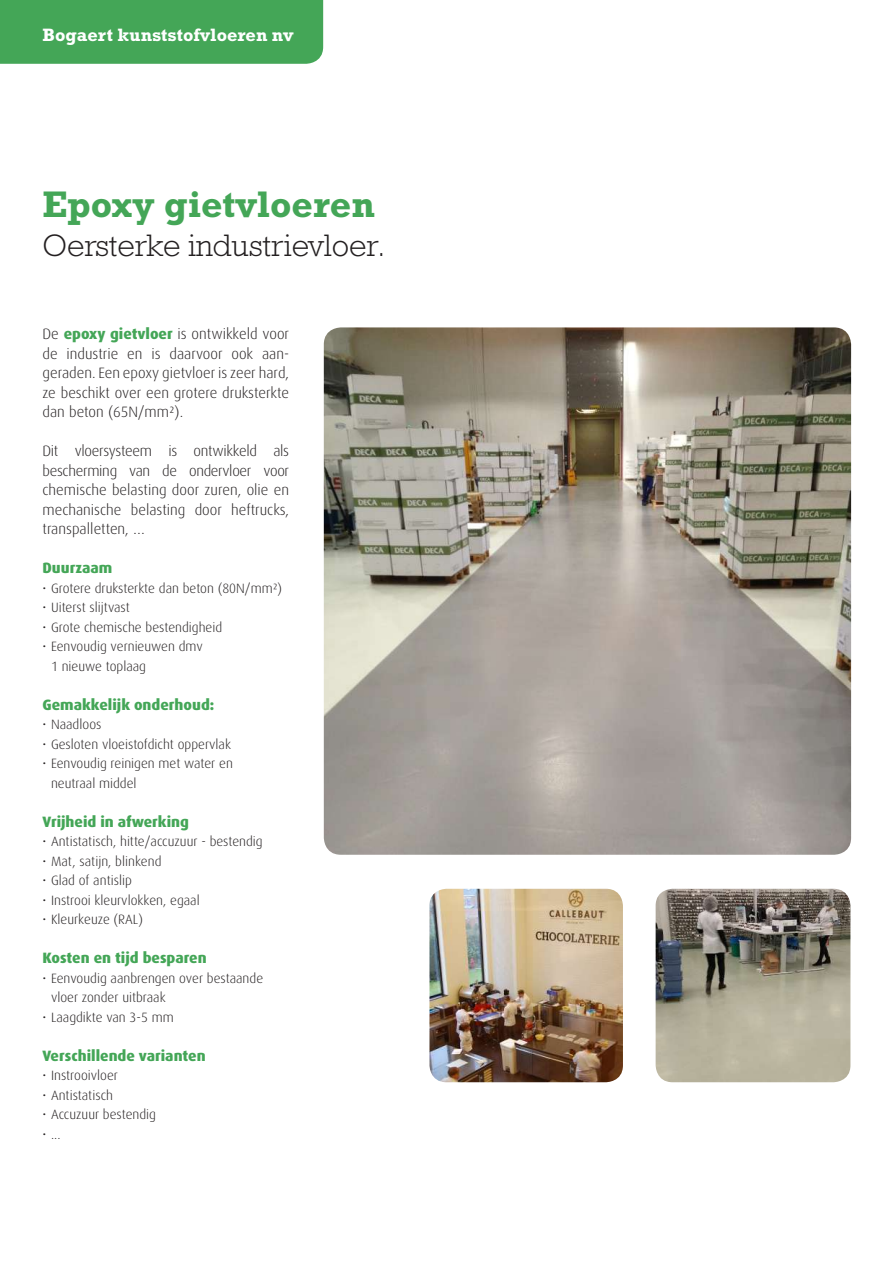
<style>
.page{position:relative;width:893px;height:1263px;background:#fff}
.page>*{position:absolute;margin:0;border:0;box-sizing:border-box;transform-origin:0 0}
.t1{font:700 37.5px "Rockwell Std";color:#44a657}
.t2{font:300 31.5px "Rockwell Std";color:#231f20}
.t3{font:700 18.15px "Rockwell Std";color:#fff}
.t4{font:300 15px/19.5px "Dax Pro";color:#231f20;text-align:justify}
.t5{font:800 15px "Dax Pro";color:#44a657}
.t6{font:300 13.5px/19.5px "Dax Pro";color:#231f20}
.s1{font-weight:800;color:#44a657}
</style>
<div class="page">
<img style="left:324px;top:327px;width:527px;height:528px">
<img style="left:656px;top:889px;width:194px;height:193px">
<img style="left:429px;top:889px;width:194px;height:193px">
<div style="left:0;top:0;width:323px;height:64px;background:#44a657"></div>
<h3 class="t3" style="left:43px;top:24px;width:252px">Bogaert kunststofvloeren nv</h3>
<h1 class="t1" style="left:43px;top:182px;width:334px">Epoxy gietvloeren</h1>
<h2 class="t2" style="left:43px;top:227px;width:344px">Oersterke industrievloer.</h2>
<p class="t4" style="left:43px;top:324px;width:248px">De <span class="s1">epoxy gietvloer</span> is ontwikkeld voor de industrie en is daarvoor ook aan&shy;geraden. Een epoxy gietvloer is zeer hard, ze beschikt over een grotere druksterkte dan beton (65N/mm²).</p>
<p class="t4" style="left:43px;top:441px;width:248px">Dit vloersysteem is ontwikkeld als bescherming van de ondervloer voor chemische belasting door zuren, olie en mechanische belasting door heftrucks, transpalletten, …</p>
<p class="t5" style="left:43px;top:558px;width:71px">Duurzaam</p>
<p class="t6" style="left:43px;top:578px;width:241px">• Grotere druksterkte dan beton (80N/mm²)</p>
<p class="t6" style="left:43px;top:597px;width:89px">• Uiterst slijtvast</p>
<p class="t6" style="left:43px;top:617px;width:181px">• Grote chemische bestendigheid</p>
<p class="t6" style="left:51px;top:636px;width:153px;text-indent:-9px">• Eenvoudig vernieuwen dmv<br>1 nieuwe toplaag</p>
<p class="t5" style="left:43px;top:694px;width:173px">Gemakkelijk onderhoud:</p>
<p class="t6" style="left:43px;top:714px;width:60px">• Naadloos</p>
<p class="t6" style="left:43px;top:734px;width:190px">• Gesloten vloeistofdicht oppervlak</p>
<p class="t6" style="left:51px;top:753px;width:183px;text-indent:-9px">• Eenvoudig reinigen met water en neutraal middel</p>
<p class="t5" style="left:43px;top:811px;width:148px">Vrijheid in afwerking</p>
<p class="t6" style="left:43px;top:831px;width:222px">• Antistatisch, hitte/accuzuur - bestendig</p>
<p class="t6" style="left:43px;top:851px;width:121px">• Mat, satijn, blinkend</p>
<p class="t6" style="left:43px;top:870px;width:91px">• Glad of antislip</p>
<p class="t6" style="left:43px;top:890px;width:159px">• Instrooi kleurvlokken, egaal</p>
<p class="t6" style="left:43px;top:909px;width:102px">• Kleurkeuze (RAL)</p>
<p class="t5" style="left:43px;top:948px;width:166px">Kosten en tijd besparen</p>
<p class="t6" style="left:51px;top:968px;width:214px;text-indent:-9px">• Eenvoudig aanbrengen over bestaande vloer zonder uitbraak</p>
<p class="t6" style="left:43px;top:1007px;width:133px">• Laagdikte van 3-5 mm</p>
<p class="t5" style="left:43px;top:1045px;width:165px">Verschillende varianten</p>
<p class="t6" style="left:43px;top:1065px;width:77px">• Instrooivloer</p>
<p class="t6" style="left:43px;top:1085px;width:72px">• Antistatisch</p>
<p class="t6" style="left:43px;top:1104px;width:115px">• Accuzuur bestendig</p>
<p class="t6" style="left:43px;top:1124px;width:19px">• ...</p>
</div>
